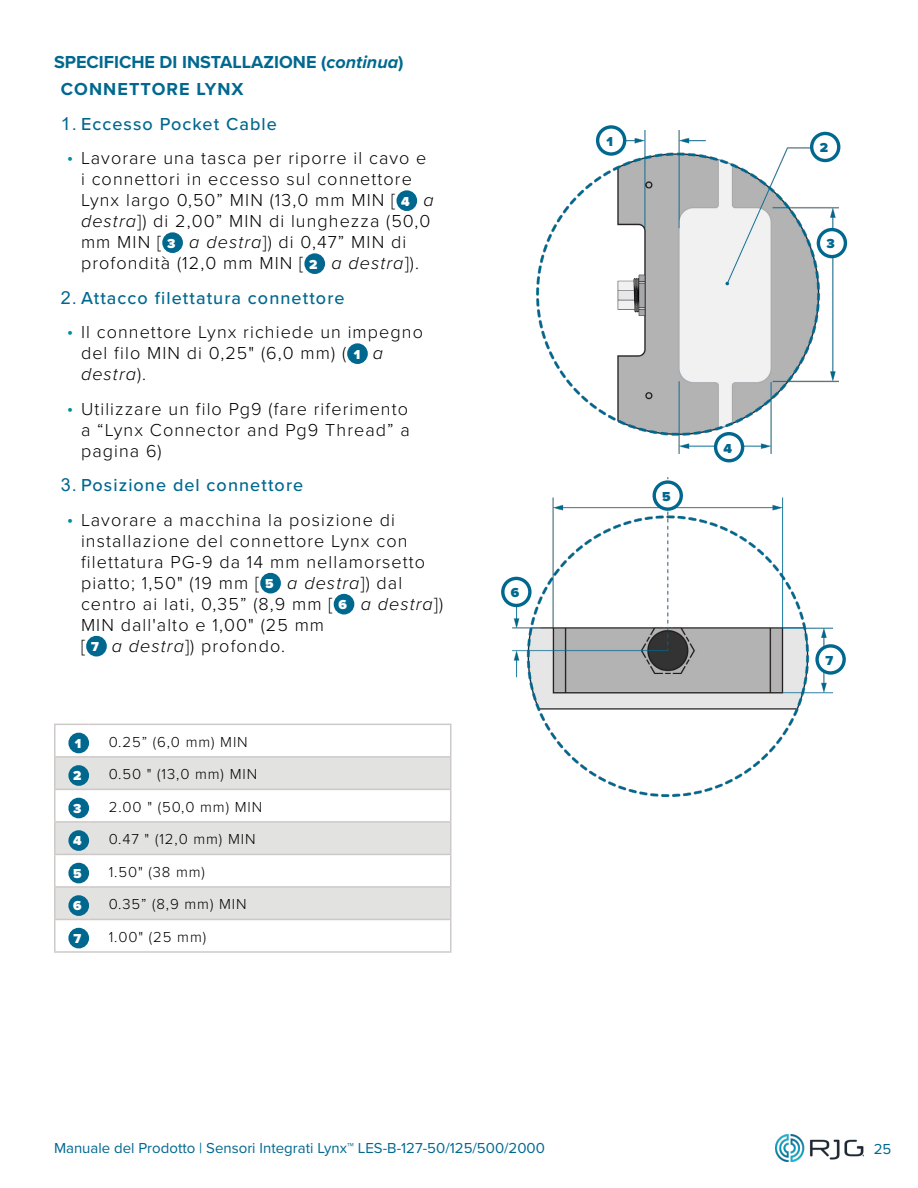
<style>
.page{position:relative;width:918px;height:1188px;background:#fff}
.page>*{position:absolute;margin:0;border:0;box-sizing:border-box;transform-origin:0 0}
.t1{font:300 18px/21px "Proxima Nova";letter-spacing:.06em;color:#000}
.t2{font:500 18px "Proxima Nova";letter-spacing:.06em;color:#00688f}
.t3{font:700 18px/27px "Proxima Nova";color:#00688f}
.t4{font:300 15px "Proxima Nova";letter-spacing:.06em;color:#000}
.t5{font:15px "Proxima Nova";color:#00688f}
.t6{font:900 13.5px "Proxima Nova";color:#00688f}
.t7{font:900 13.5px "Proxima Nova";color:#fff}
.s1{font-style:italic}
.s2{font-family:"Arial";font-weight:400}
.s3{font-weight:900;font-size:15px;color:#008e99}
.s4{font-weight:900;font-size:13.5px;color:#fff}
</style>
<div class="page">
<img style="left:776px;top:1134px;width:88px;height:27px">
<div style="left:398px;top:192px;width:18px;height:17px;background:#00688f;border-radius:50%"></div>
<div style="left:396px;top:190px;width:21px;height:21px;border:3px solid #00688f;border-radius:50%"></div>
<div style="left:164px;top:234px;width:17px;height:17px;background:#00688f;border-radius:50%"></div>
<div style="left:162px;top:232px;width:21px;height:21px;border:3px solid #00688f;border-radius:50%"></div>
<div style="left:306px;top:255px;width:18px;height:17px;background:#00688f;border-radius:50%"></div>
<div style="left:304px;top:253px;width:21px;height:21px;border:3px solid #00688f;border-radius:50%"></div>
<div style="left:349px;top:345px;width:17px;height:17px;background:#00688f;border-radius:50%"></div>
<div style="left:347px;top:343px;width:21px;height:21px;border:3px solid #00688f;border-radius:50%"></div>
<div style="left:262px;top:574px;width:17px;height:18px;background:#00688f;border-radius:50%"></div>
<div style="left:260px;top:573px;width:21px;height:20px;border:3px solid #00688f;border-radius:50%"></div>
<div style="left:335px;top:595px;width:18px;height:18px;background:#00688f;border-radius:50%"></div>
<div style="left:334px;top:594px;width:20px;height:20px;border:3px solid #00688f;border-radius:50%"></div>
<div style="left:88px;top:637px;width:17px;height:18px;background:#00688f;border-radius:50%"></div>
<div style="left:86px;top:636px;width:21px;height:20px;border:3px solid #00688f;border-radius:50%"></div>
<img style="left:537px;top:131px;width:301px;height:323px">
<div style="left:812px;top:133px;width:27px;height:28px;background:#fff;border-radius:50%"></div>
<div style="left:810px;top:132px;width:30px;height:30px;border:3px solid #00688f;border-radius:50%"></div>
<svg style="left:598px;top:127px;width:27px;height:27px"></svg>
<div style="left:596px;top:125px;width:30px;height:31px;border:3px solid #00688f;border-radius:50%"></div>
<img style="left:513px;top:477px;width:319px;height:319px">
<svg style="left:818px;top:230px;width:27px;height:27px"></svg>
<div style="left:817px;top:228px;width:30px;height:30px;border:3px solid #00688f;border-radius:50%"></div>
<div style="left:716px;top:434px;width:27px;height:27px;background:#fff;border-radius:50%"></div>
<div style="left:714px;top:432px;width:30px;height:30px;border:3px solid #00688f;border-radius:50%"></div>
<svg style="left:503px;top:578px;width:27px;height:27px"></svg>
<div style="left:501px;top:577px;width:31px;height:30px;border:3px solid #00688f;border-radius:50%"></div>
<svg style="left:817px;top:646px;width:27px;height:27px"></svg>
<div style="left:815px;top:644px;width:31px;height:31px;border:3px solid #00688f;border-radius:50%"></div>
<svg style="left:654px;top:482px;width:27px;height:27px"></svg>
<div style="left:653px;top:480px;width:30px;height:31px;border:3px solid #00688f;border-radius:50%"></div>
<svg style="left:56px;top:758px;width:394px;height:161px;fill:#e2e2e1"></svg>
<hr style="left:54px;top:724px;width:34px;height:1px;background:#cdc9c8">
<hr style="left:54px;top:725px;width:2px;height:31px;background:#cdc9c8">
<hr style="left:88px;top:724px;width:364px;height:1px;background:#cdc9c8">
<hr style="left:450px;top:725px;width:2px;height:31px;background:#cdc9c8">
<hr style="left:54px;top:756px;width:34px;height:2px;background:#cdc9c8">
<hr style="left:54px;top:758px;width:2px;height:31px;background:#cdc9c8">
<hr style="left:88px;top:756px;width:364px;height:2px;background:#cdc9c8">
<hr style="left:450px;top:758px;width:2px;height:31px;background:#cdc9c8">
<hr style="left:54px;top:789px;width:34px;height:1px;background:#cdc9c8">
<hr style="left:54px;top:790px;width:2px;height:31px;background:#cdc9c8">
<hr style="left:88px;top:789px;width:364px;height:1px;background:#cdc9c8">
<hr style="left:450px;top:790px;width:2px;height:31px;background:#cdc9c8">
<hr style="left:54px;top:821px;width:34px;height:2px;background:#cdc9c8">
<hr style="left:54px;top:823px;width:2px;height:31px;background:#cdc9c8">
<hr style="left:88px;top:821px;width:364px;height:2px;background:#cdc9c8">
<hr style="left:450px;top:823px;width:2px;height:31px;background:#cdc9c8">
<hr style="left:54px;top:854px;width:34px;height:1px;background:#cdc9c8">
<hr style="left:54px;top:855px;width:2px;height:31px;background:#cdc9c8">
<hr style="left:88px;top:854px;width:364px;height:1px;background:#cdc9c8">
<hr style="left:450px;top:855px;width:2px;height:31px;background:#cdc9c8">
<hr style="left:54px;top:886px;width:34px;height:2px;background:#cdc9c8">
<hr style="left:54px;top:888px;width:2px;height:31px;background:#cdc9c8">
<hr style="left:88px;top:886px;width:364px;height:2px;background:#cdc9c8">
<hr style="left:450px;top:888px;width:2px;height:31px;background:#cdc9c8">
<hr style="left:54px;top:919px;width:34px;height:1px;background:#cdc9c8">
<hr style="left:54px;top:920px;width:2px;height:31px;background:#cdc9c8">
<hr style="left:88px;top:919px;width:364px;height:1px;background:#cdc9c8">
<hr style="left:450px;top:920px;width:2px;height:31px;background:#cdc9c8">
<hr style="left:54px;top:951px;width:34px;height:2px;background:#cdc9c8">
<hr style="left:88px;top:951px;width:364px;height:2px;background:#cdc9c8">
<div style="left:70px;top:734px;width:18px;height:18px;background:#00688f;border-radius:50%"></div>
<div style="left:68px;top:733px;width:21px;height:20px;border:3px solid #00688f;border-radius:50%"></div>
<div style="left:70px;top:767px;width:18px;height:17px;background:#00688f;border-radius:50%"></div>
<div style="left:68px;top:765px;width:21px;height:21px;border:3px solid #00688f;border-radius:50%"></div>
<div style="left:70px;top:799px;width:18px;height:18px;background:#00688f;border-radius:50%"></div>
<div style="left:68px;top:798px;width:21px;height:20px;border:3px solid #00688f;border-radius:50%"></div>
<div style="left:70px;top:832px;width:18px;height:17px;background:#00688f;border-radius:50%"></div>
<div style="left:68px;top:830px;width:21px;height:21px;border:3px solid #00688f;border-radius:50%"></div>
<div style="left:70px;top:864px;width:18px;height:18px;background:#00688f;border-radius:50%"></div>
<div style="left:68px;top:863px;width:21px;height:20px;border:3px solid #00688f;border-radius:50%"></div>
<div style="left:70px;top:897px;width:18px;height:17px;background:#00688f;border-radius:50%"></div>
<div style="left:68px;top:895px;width:21px;height:21px;border:3px solid #00688f;border-radius:50%"></div>
<div style="left:70px;top:929px;width:18px;height:18px;background:#00688f;border-radius:50%"></div>
<div style="left:68px;top:928px;width:21px;height:20px;border:3px solid #00688f;border-radius:50%"></div>
<p class="t3" style="left:61px;top:48px;width:344px;text-indent:-7px">SPECIFICHE DI INSTALLAZIONE (<span class="s1">continua</span>)<br>CONNETTORE LYNX</p>
<p class="t2" style="left:61px;top:110px;width:218px"><span class="s2">1.</span> Eccesso Pocket Cable</p>
<p class="t1" style="left:81px;top:147px;width:354px;text-indent:-14px"><span class="s3">•</span> Lavorare una tasca per riporre il cavo e i connettori in eccesso sul connettore Lynx largo 0,50” MIN (13,0 mm MIN [ <span class="s4">4</span> <span class="s1">a destra</span>]) di 2,00” MIN di lunghezza (50,0 mm MIN [ <span class="s4">3</span> <span class="s1">a destra</span>]) di 0,47” MIN di profondità (12,0 mm MIN [ <span class="s4">2</span> <span class="s1">a destra</span>]).</p>
<p class="t2" style="left:61px;top:284px;width:285px"><span class="s2">2.</span> Attacco filettatura connettore</p>
<p class="t1" style="left:81px;top:321px;width:343px;text-indent:-14px"><span class="s3">•</span> Il connettore Lynx richiede un impegno del filo MIN di 0,25" (6,0 mm) ( <span class="s4">1</span> <span class="s1">a destra</span>).</p>
<p class="t1" style="left:81px;top:397px;width:330px;text-align:justify;text-indent:-14px"><span class="s3">•</span> Utilizzare un filo Pg9 (fare riferimento a “Lynx Connector and Pg9 Thread” a pagina 6)</p>
<p class="t2" style="left:61px;top:472px;width:244px"><span class="s2">3.</span> Posizione del connettore</p>
<p class="t1" style="left:81px;top:508px;width:364px;text-indent:-14px"><span class="s3">•</span> Lavorare a macchina la posizione di installazione del connettore Lynx con filettatura PG-9 da 14 mm nellamorsetto piatto; 1,50" (19 mm [ <span class="s4">5</span> <span class="s1">a destra</span>]) dal centro ai lati, 0,35” (8,9 mm [ <span class="s4">6</span> <span class="s1">a destra</span>])<br>MIN dall'alto e 1,00" (25 mm<br>[ <span class="s4">7</span> <span class="s1">a destra</span>]) profondo.</p>
<p class="t7" style="left:75px;top:734px;width:8px">1</p>
<p class="t4" style="left:109px;top:730px;width:141px">0.25” (6,0 mm) MIN</p>
<p class="t7" style="left:73px;top:766px;width:10px">2</p>
<p class="t4" style="left:109px;top:763px;width:150px">0.50 " (13,0 mm) MIN</p>
<p class="t7" style="left:73px;top:798px;width:10px">3</p>
<p class="t4" style="left:109px;top:795px;width:155px">2.00 " (50,0 mm) MIN</p>
<p class="t7" style="left:73px;top:831px;width:10px">4</p>
<p class="t4" style="left:109px;top:828px;width:148px">0.47 " (12,0 mm) MIN</p>
<p class="t7" style="left:73px;top:863px;width:10px">5</p>
<p class="t4" style="left:109px;top:860px;width:98px">1.50" (38 mm)</p>
<p class="t7" style="left:73px;top:896px;width:10px">6</p>
<p class="t4" style="left:109px;top:893px;width:139px">0.35” (8,9 mm) MIN</p>
<p class="t7" style="left:74px;top:928px;width:9px">7</p>
<p class="t4" style="left:109px;top:925px;width:99px">1.00" (25 mm)</p>
<p class="t6" style="left:511px;top:583px;width:10px">6</p>
<p class="t6" style="left:607px;top:131px;width:8px">1</p>
<p class="t6" style="left:662px;top:486px;width:10px">5</p>
<p class="t6" style="left:723px;top:438px;width:10px">4</p>
<p class="t6" style="left:820px;top:138px;width:10px">2</p>
<p class="t6" style="left:826px;top:234px;width:10px">3</p>
<p class="t6" style="left:825px;top:650px;width:9px">7</p>
<p class="t5" style="left:54px;top:1136px;width:492px">Manuale del Prodotto | Sensori Integrati Lynx™ LES‑B‑127‑50/125/500/2000</p>
<p class="t5" style="left:874px;top:1137px;width:19px">25</p>
</div>
